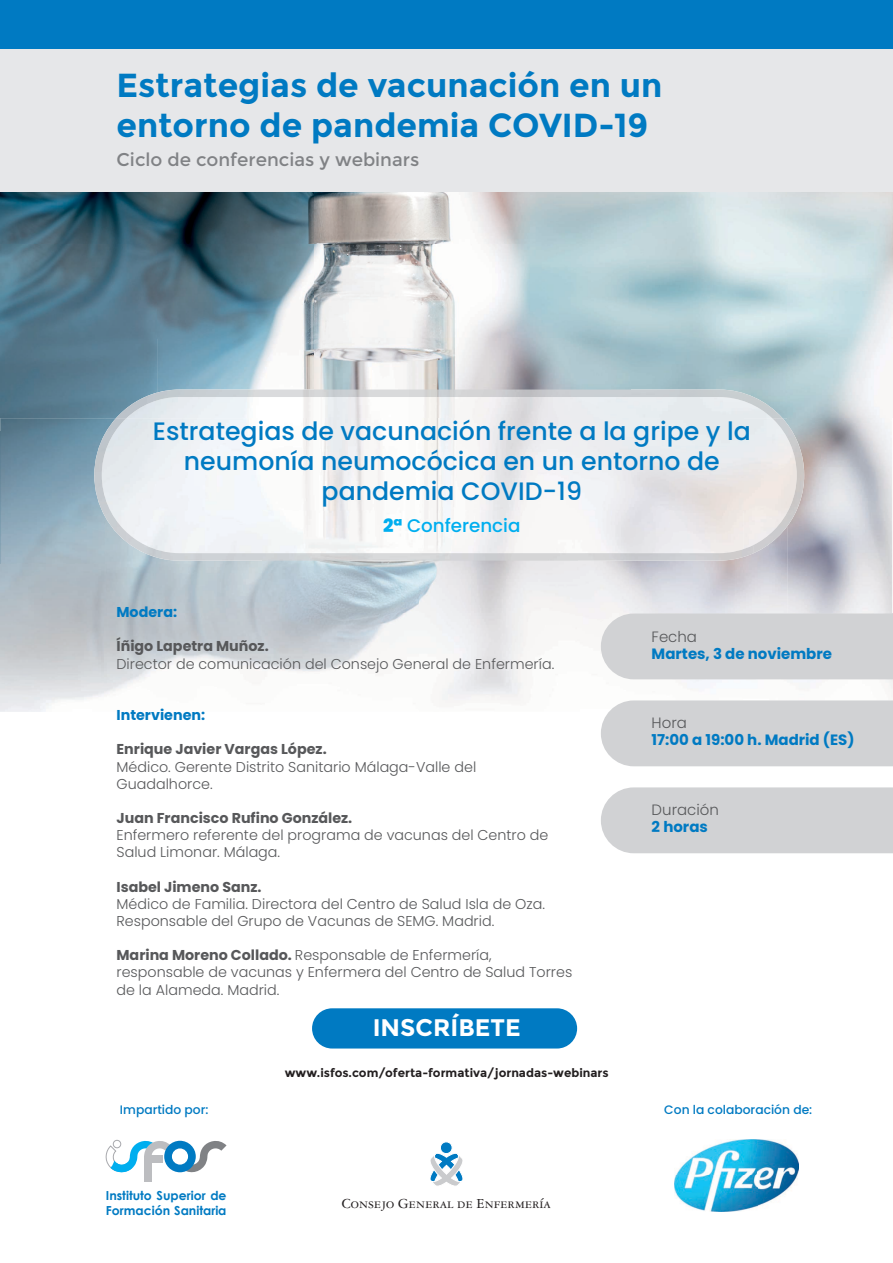
<style>
.page{position:relative;width:893px;height:1263px;background:#fff}
.page>*{position:absolute;margin:0;border:0;box-sizing:border-box;transform-origin:0 0}
.t1{font:700 33.3px/39.9px "Montserrat";color:#007ac2}
.t2{font:500 25.2px/30.3px "Poppins";color:#007ac2;text-align:center}
.t3{font:700 24px "Montserrat";color:#fff}
.t4{font:18.3px "Montserrat";color:#808285}
.t5{font:500 18.3px "Poppins";color:#00aeef}
.t6{font:700 15px "Poppins";color:#007ac2}
.t7{font:300 15px "Poppins";color:#57585a}
.t8{font:14.7px "Garamond Three SC";color:#231f20}
.t9{font:300 14.25px/17.1px "Poppins";color:#57585a}
.t10{font:700 14.25px "Poppins";color:#57585a}
.t11{font:700 14.25px "Poppins";color:#007ac2}
.t12{font:700 12.45px/15px "Century Gothic";color:#007ac2}
.t13{font:500 12.3px "Poppins";color:#007ac2}
.t14{font:700 12px "Montserrat";color:#231f20}
.s1{font-weight:800}
.s2{font-weight:700}
</style>
<div class="page">
<img style="left:0;top:192px;width:787px;height:146px">
<img style="left:0;top:338px;width:157px;height:80px">
<img style="left:157px;top:338px;width:158px;height:51px">
<img style="left:315px;top:338px;width:315px;height:51px">
<img style="left:892px;top:549px;width:1px;height:44px">
<img style="left:0;top:418px;width:105px;height:294px">
<img style="left:262px;top:561px;width:315px;height:53px">
<img style="left:145px;top:418px;width:598px;height:93px">
<img style="left:116px;top:389px;width:666px;height:29px">
<img style="left:94px;top:418px;width:51px;height:135px">
<img style="left:753px;top:418px;width:51px;height:135px">
<img style="left:145px;top:545px;width:609px;height:16px">
<div style="left:0;top:0;width:893px;height:143px;background:#007ac2"></div>
<div style="left:0;top:49px;width:893px;height:143px;background:#e6e7e9"></div>
<div style="left:144px;top:1156px;width:7px;height:26px;background:#bcbdc0"></div>
<svg style="left:105px;top:1140px;width:122px;height:34px"></svg>
<div style="left:601px;top:613px;width:292px;height:66px;background:#d1d2d4"></div>
<div style="left:601px;top:700px;width:292px;height:66px;background:#d1d2d4"></div>
<div style="left:601px;top:787px;width:292px;height:66px;background:#d1d2d4"></div>
<img style="left:675px;top:1140px;width:123px;height:71px">
<svg style="left:430px;top:1142px;width:33px;height:44px"></svg>
<div style="left:312px;top:1008px;width:265px;height:40px;background:#007ac2;border-radius:20px"></div>
<h1 class="t1" style="left:117px;top:66px;width:547px">Estrategias de vacunación en un entorno de pandemia COVID-19</h1>
<p class="t4" style="left:117px;top:149px;width:304px">Ciclo de conferencias y webinars</p>
<h2 class="t2" style="left:153px;top:416px;width:599px">Estrategias de vacunación frente a la gripe y la neumonía neumocócica en un entorno de pandemia COVID-19</h2>
<p class="t5" style="left:383px;top:514px;width:139px"><span class="s1">2ª</span> Conferencia</p>
<p class="t11" style="left:117px;top:604px;width:62px">Modera:</p>
<p class="t10" style="left:117px;top:638px;width:154px">Íñigo Lapetra Muñoz.</p>
<p class="t9" style="left:117px;top:655px;width:439px">Director de comunicación del Consejo General de Enfermería.</p>
<p class="t11" style="left:117px;top:707px;width:90px">Intervienen:</p>
<p class="t10" style="left:117px;top:741px;width:212px">Enrique Javier Vargas López.</p>
<p class="t9" style="left:117px;top:758px;width:361px">Médico. Gerente Distrito Sanitario Málaga-Valle del<br>Guadalhorce.</p>
<p class="t10" style="left:117px;top:810px;width:237px">Juan Francisco Rufino González.</p>
<p class="t9" style="left:117px;top:827px;width:433px">Enfermero referente del programa de vacunas del Centro de<br>Salud Limonar. Málaga.</p>
<p class="t10" style="left:117px;top:878px;width:147px">Isabel Jimeno Sanz.</p>
<p class="t9" style="left:117px;top:895px;width:430px">Médico de Familia. Directora del Centro de Salud Isla de Oza.<br>Responsable del Grupo de Vacunas de SEMG. Madrid.</p>
<p class="t9" style="left:117px;top:947px;width:457px"><span class="s2">Marina Moreno Collado.</span> Responsable de Enfermería, responsable de vacunas y Enfermera del Centro de Salud Torres de la Alameda. Madrid.</p>
<h3 class="t3" style="left:373px;top:1013px;width:149px">INSCRÍBETE</h3>
<p class="t14" style="left:285px;top:1066px;width:325px">www.isfos.com/oferta-formativa/jornadas-webinars</p>
<p class="t7" style="left:652px;top:627px;width:47px">Fecha</p>
<p class="t6" style="left:652px;top:645px;width:182px">Martes, 3 de noviembre</p>
<p class="t7" style="left:652px;top:714px;width:37px">Hora</p>
<p class="t6" style="left:652px;top:731px;width:204px">17:00 a 19:00 h. Madrid (ES)</p>
<p class="t7" style="left:652px;top:801px;width:69px">Duración</p>
<p class="t6" style="left:652px;top:818px;width:58px">2 horas</p>
<p class="t13" style="left:120px;top:1102px;width:90px">Impartido por:</p>
<p class="t13" style="left:664px;top:1102px;width:149px">Con la colaboración de:</p>
<p class="t12" style="left:106px;top:1188px;width:122px">Instituto Superior de<br>Formación Sanitaria</p>
<p class="t8" style="left:342px;top:1195px;width:210px">Consejo General de Enfermería</p>
</div>
